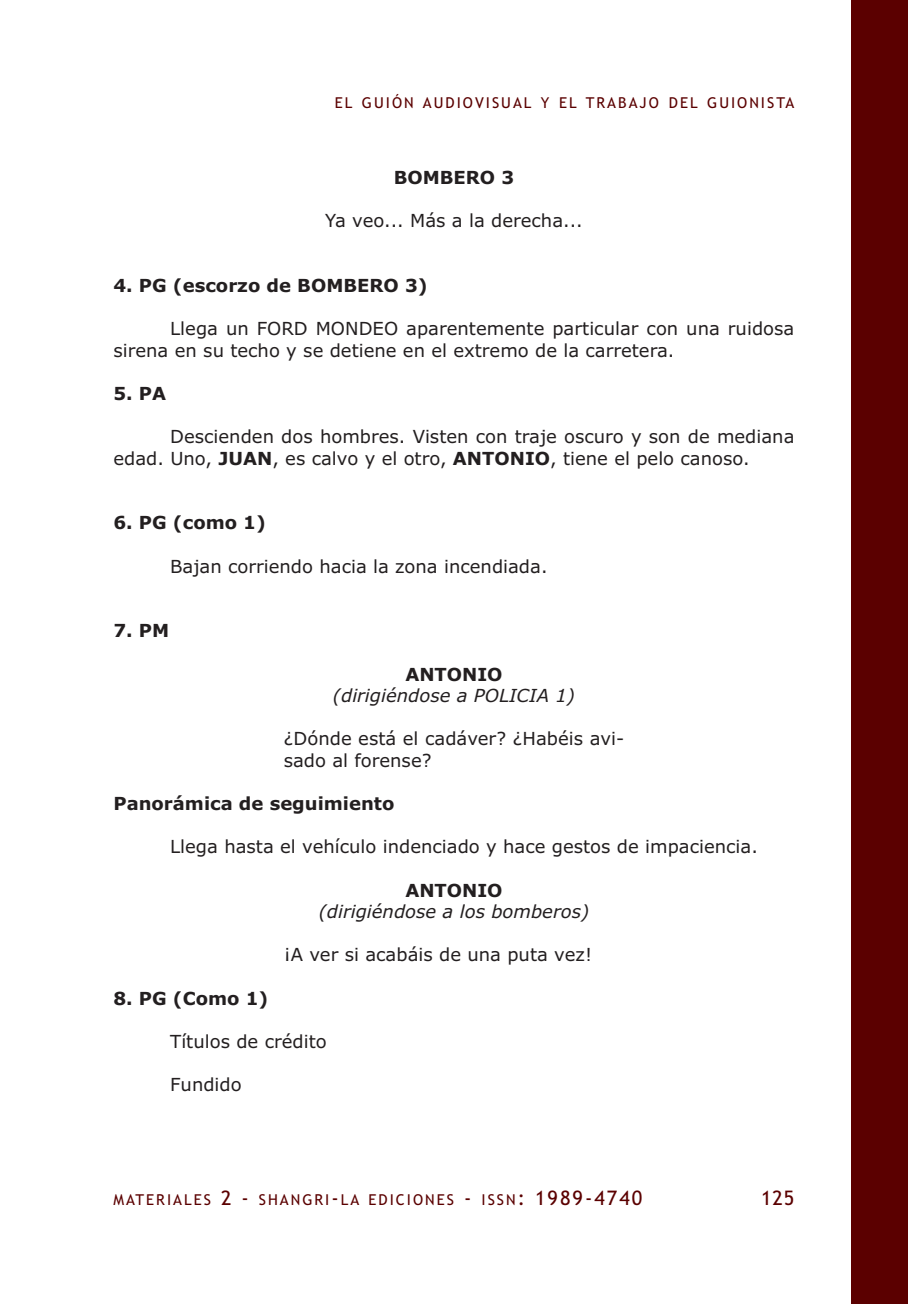
<style>
.page{position:relative;width:908px;height:1304px;background:#fff}
.page>*{position:absolute;margin:0;border:0;box-sizing:border-box;transform-origin:0 0}
.t1{font:20px "Trebuchet MS";color:#5b0000}
.t2{font:18px/21.6px "Verdana";color:#231f20}
.t3{font:700 18px "Verdana";color:#231f20}
.t4{font:italic 18px "Verdana";color:#231f20}
.t5{font:15px "Trebuchet MS";letter-spacing:.135em;color:#5b0000}
.s1{font-weight:700}
.s2{font-size:20px}
</style>
<div class="page">
<div style="left:850px;top:0;width:57px;height:1304px;background:#5b0000"></div>
<p class="t5" style="left:335px;top:94px;width:461px">EL GUIÓN AUDIOVISUAL Y EL TRABAJO DEL GUIONISTA</p>
<p class="t3" style="left:393px;top:167px;width:122px">BOMBERO 3</p>
<p class="t2" style="left:325px;top:210px;width:259px">Ya veo... Más a la derecha...</p>
<p class="t3" style="left:113px;top:275px;width:315px">4. PG (escorzo de BOMBERO 3)</p>
<p class="t2" style="left:113px;top:318px;width:682px;text-indent:57px">Llega un FORD MONDEO aparentemente particular con una ruidosa sirena en su techo y se detiene en el extremo de la carretera.</p>
<p class="t3" style="left:113px;top:383px;width:54px">5. PA</p>
<p class="t2" style="left:113px;top:426px;width:682px;text-indent:57px">Descienden dos hombres. Visten con traje oscuro y son de mediana edad. Uno, <span class="s1">JUAN</span>, es calvo y el otro, <span class="s1">ANTONIO</span>, tiene el pelo canoso.</p>
<p class="t3" style="left:113px;top:513px;width:154px">6. PG (como 1)</p>
<p class="t2" style="left:170px;top:556px;width:378px">Bajan corriendo hacia la zona incendiada.</p>
<p class="t3" style="left:113px;top:621px;width:57px">7. PM</p>
<p class="t3" style="left:405px;top:664px;width:99px">ANTONIO</p>
<p class="t4" style="left:333px;top:686px;width:243px">(dirigiéndose a POLICIA 1)</p>
<p class="t2" style="left:283px;top:728px;width:342px">¿Dónde está el cadáver? ¿Habéis avi&shy;sado al forense?</p>
<p class="t3" style="left:113px;top:794px;width:282px">Panorámica de seguimiento</p>
<p class="t2" style="left:170px;top:836px;width:589px">Llega hasta el vehículo indenciado y hace gestos de impaciencia.</p>
<p class="t3" style="left:405px;top:880px;width:99px">ANTONIO</p>
<p class="t4" style="left:318px;top:902px;width:272px">(dirigiéndose a los bomberos)</p>
<p class="t2" style="left:283px;top:944px;width:310px">¡A ver si acabáis de una puta vez!</p>
<p class="t3" style="left:113px;top:988px;width:156px">8. PG (Como 1)</p>
<p class="t2" style="left:170px;top:1031px;width:158px">Títulos de crédito</p>
<p class="t2" style="left:170px;top:1074px;width:73px">Fundido</p>
<p class="t5" style="left:113px;top:1191px;width:530px">MATERIALES <span class="s2">2 -</span> SHANGRI<span class="s2">-</span>LA EDICIONES <span class="s2">-</span> ISSN<span class="s2">: 1989-4740</span></p>
<p class="t1" style="left:760px;top:1187px;width:35px">125</p>
</div>
